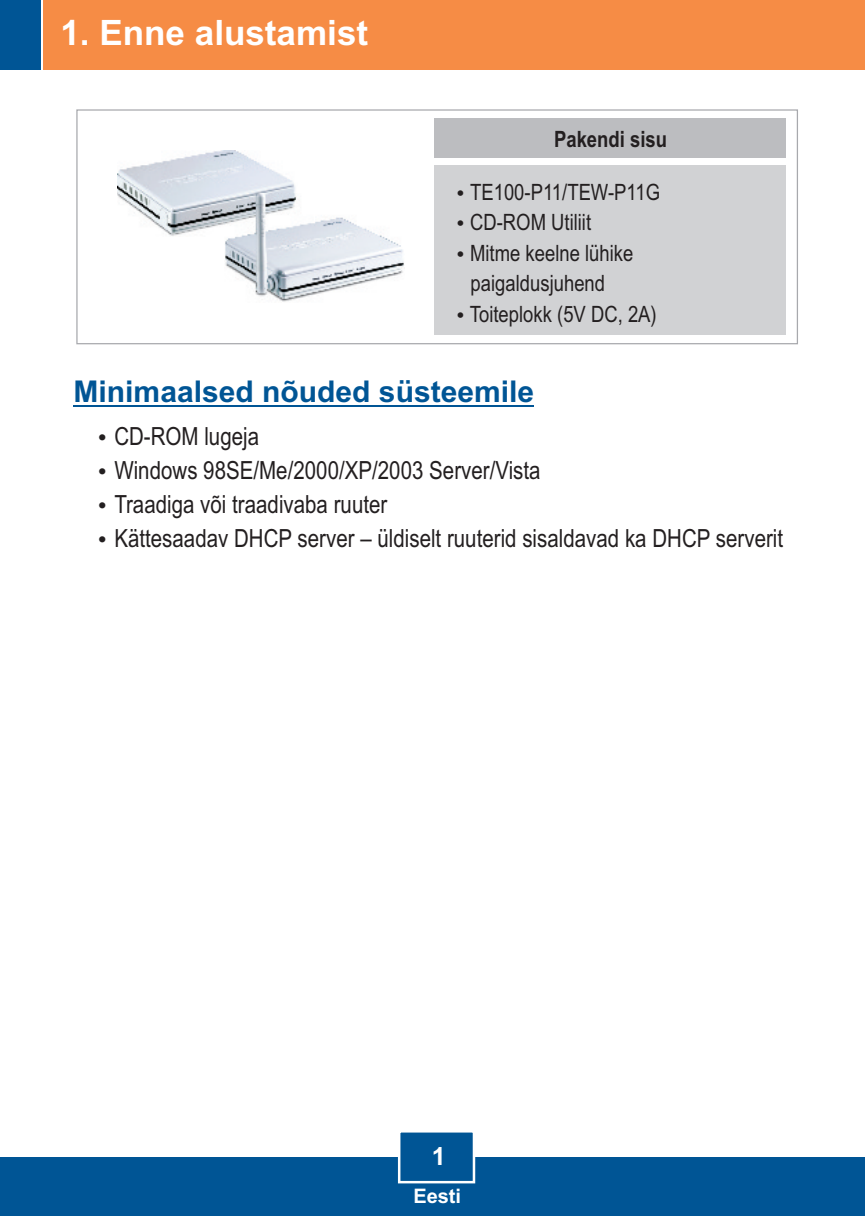
<style>
.page{position:relative;width:865px;height:1216px;background:#fff}
.page>*{position:absolute;margin:0;border:0;box-sizing:border-box;transform-origin:0 0}
.t1{font:700 35px "Arial";color:#fff}
.t2{font:700 30px "Arial";color:#005595}
.t3{font:25px/34px "Arial Narrow";color:#231f20}
.t4{font:700 25px "Arial";color:#fff}
.t5{font:22.5px/30.5px "Arial Narrow";color:#231f20}
.t6{font:700 22.5px "Arial Narrow";color:#231f20}
.t7{font:700 20px "Arial";color:#fff}
</style>
<div class="page">
<div style="left:0;top:1157px;width:864px;height:59px;background:#005595"></div>
<div style="left:43px;top:0;width:821px;height:70px;background:#f68c45"></div>
<div style="left:0;top:0;width:40px;height:70px;background:#005595"></div>
<svg style="left:76px;top:109px;width:722px;height:236px"></svg>
<svg style="left:397px;top:1132px;width:79px;height:52px"></svg>
<div style="left:433px;top:166px;width:351px;height:169px;background:#d1d2d4"></div>
<div style="left:434px;top:118px;width:351px;height:40px;background:#bcbdc0"></div>
<img style="left:118px;top:150px;width:179px;height:86px">
<img style="left:225px;top:193px;width:179px;height:110px">
<hr style="left:73px;top:405px;width:461px;height:1px;background:#005595">
<h1 class="t1" style="left:60px;top:20px;width:309px">1. Enne alustamist</h1>
<p class="t6" style="left:553px;top:131px;width:114px">Pakendi sisu</p>
<p class="t5" style="left:470px;top:179px;width:191px">TE100-P11/TEW-P11G</p>
<p class="t5" style="left:469px;top:209px;width:188px">CD-ROM Utiliit<br>Mitme keelne lühike paigaldusjuhend<br>Toiteplokk (5V DC, 2A)</p>
<p class="t2" style="left:73px;top:380px;width:462px">Minimaalsed nõuded süsteemile</p>
<p class="t3" style="left:114px;top:421px;width:146px">CD-ROM lugeja</p>
<p class="t3" style="left:114px;top:455px;width:670px">Windows 98SE/Me/2000/XP/2003 Server/Vista<br>Traadiga või traadivaba ruuter<br>Kättesaadav DHCP server – üldiselt ruuterid sisaldavad ka DHCP serverit</p>
<p class="t4" style="left:431px;top:1147px;width:15px">1</p>
<p class="t7" style="left:413px;top:1188px;width:49px">Eesti</p>
</div>
